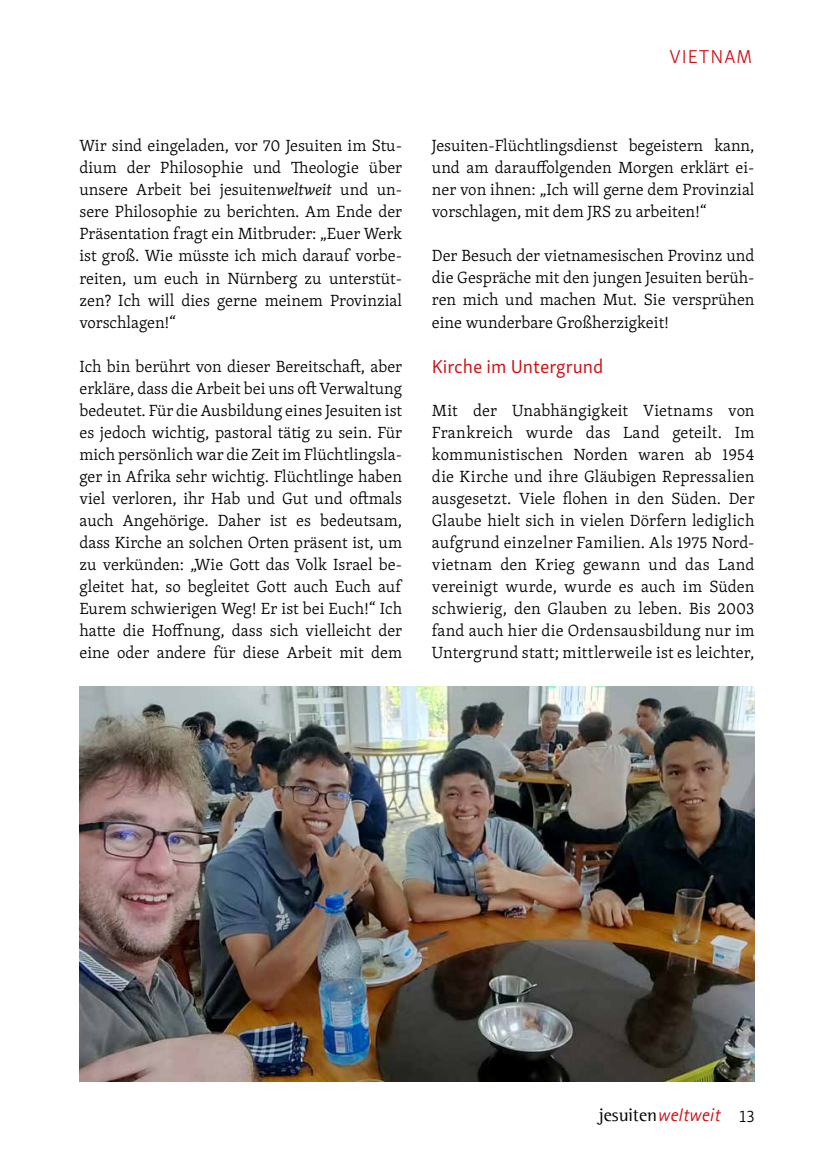
<style>
.page{position:relative;width:834px;height:1161px;background:#fff}
.page>*{position:absolute;margin:0;border:0;box-sizing:border-box;transform-origin:0 0}
.t1{font:19.25px "Skolar Sans Latn";color:#ce1419}
.t2{font:300 19.25px "Skolar Sans Latn";letter-spacing:.05em;color:#ce1419}
.t3{font:18.38px "Agfa Rotis Semi Serif";color:#000}
.t4{font:300 16.62px/22.1px "Skolar Latin";color:#000;text-align:justify}
.s1{font-style:italic}
.s2{font-family:"Agfa Rotis Sans Serif";font-style:italic;color:#ce1419}
.s3{font-family:"Skolar Sans Latn";font-weight:300;font-size:16.62px}
</style>
<div class="page">
<img style="left:79px;top:686px;width:675px;height:395px">
<p class="t2" style="left:669px;top:42px;width:84px">VIETNAM</p>
<p class="t4" style="left:79px;top:134px;width:324px">Wir sind eingeladen, vor 70 Jesuiten im Stu&shy;dium der Philosophie und Theologie über unsere Arbeit bei jesuiten<span class="s1">weltweit</span> und un&shy;sere Philosophie zu berichten. Am Ende der Präsentation fragt ein Mitbruder: „Euer Werk ist groß. Wie müsste ich mich darauf vorbe&shy;reiten, um euch in Nürnberg zu unterstüt&shy;zen? Ich will dies gerne meinem Provinzial vorschlagen!“</p>
<p class="t4" style="left:79px;top:355px;width:324px">Ich bin berührt von dieser Bereitschaft, aber erkläre, dass die Arbeit bei uns oft Verwaltung bedeutet. Für die Ausbildung eines Jesuiten ist es jedoch wichtig, pastoral tätig zu sein. Für mich persönlich war die Zeit im Flüchtlingsla&shy;ger in Afrika sehr wichtig. Flüchtlinge haben viel verloren, ihr Hab und Gut und oftmals auch Angehörige. Daher ist es bedeutsam, dass Kirche an solchen Orten präsent ist, um zu verkünden: „Wie Gott das Volk Israel be&shy;gleitet hat, so begleitet Gott auch Euch auf Eurem schwierigen Weg! Er ist bei Euch!“ Ich hatte die Hoffnung, dass sich vielleicht der eine oder andere für diese Arbeit mit dem</p>
<p class="t4" style="left:432px;top:134px;width:324px">Jesuiten-Flüchtlingsdienst begeistern kann, und am darauffolgenden Morgen erklärt ei&shy;ner von ihnen: „Ich will gerne dem Provinzial vorschlagen, mit dem JRS zu arbeiten!“</p>
<p class="t4" style="left:432px;top:244px;width:324px">Der Besuch der vietnamesischen Provinz und die Gespräche mit den jungen Jesuiten berüh&shy;ren mich und machen Mut. Sie versprühen eine wunderbare Großherzigkeit!</p>
<p class="t1" style="left:432px;top:352px;width:173px">Kirche im Untergrund</p>
<p class="t4" style="left:432px;top:399px;width:324px">Mit der Unabhängigkeit Vietnams von Frankreich wurde das Land geteilt. Im kommunistischen Norden waren ab 1954 die Kirche und ihre Gläubigen Repressalien ausgesetzt. Viele flohen in den Süden. Der Glaube hielt sich in vielen Dörfern lediglich aufgrund einzelner Familien. Als 1975 Nord&shy;vietnam den Krieg gewann und das Land vereinigt wurde, wurde es auch im Süden schwierig, den Glauben zu leben. Bis 2003 fand auch hier die Ordensausbildung nur im Untergrund statt; mittlerweile ist es leichter,</p>
<p class="t3" style="left:599px;top:1104px;width:157px">jesuiten<span class="s2">weltweit</span> <span class="s3">13</span></p>
</div>
